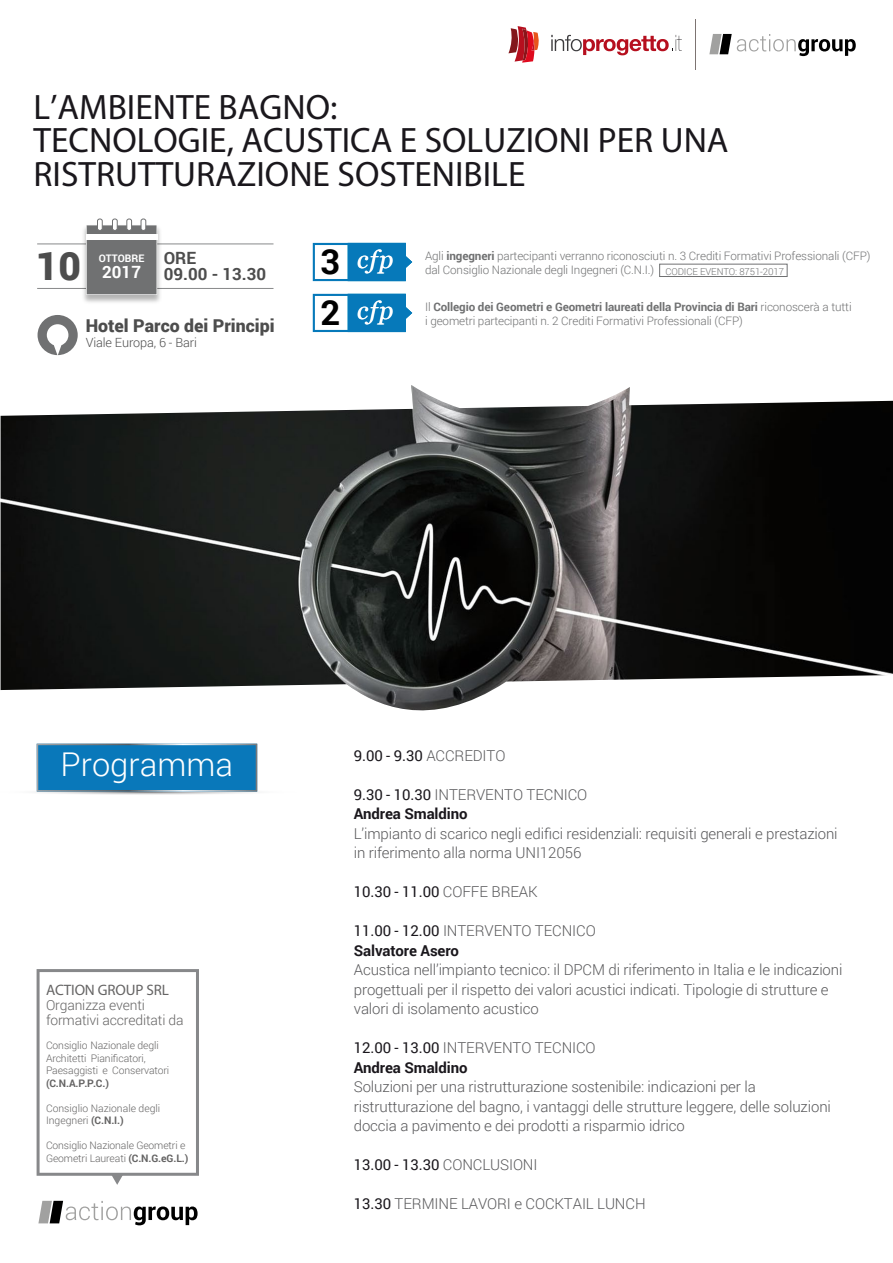
<style>
.page{position:relative;width:893px;height:1263px;background:#fff}
.page>*{position:absolute;margin:0;border:0;box-sizing:border-box;transform-origin:0 0}
.t1{font:900 39px "Roboto";color:#4d4d4d}
.t2{font:700 35.4px/33.3px "Myriad";color:#1a171c}
.t3{font:700 34.5px "Roboto";color:#000}
.t4{font:300 32.85px "Roboto";color:#fff}
.t5{font:italic 24.75px "Georgia";letter-spacing:.05em;color:#fff}
.t6{font:900 17.7px "Roboto";color:#4d4d4d}
.t7{font:700 16.95px/15.6px "Roboto";color:#4d4d4d}
.t8{font:700 16.95px "Roboto";color:#fff}
.t9{font:700 15.15px "Myriad";letter-spacing:-.01em;color:#656464}
.t10{font:300 15px/19.5px "Roboto";letter-spacing:-.01em;color:#58585a}
.t11{font:15px "Roboto";letter-spacing:-.01em;color:#1a171c}
.t12{font:300 13.95px/15px "Roboto";letter-spacing:-.01em;color:#656464}
.t13{font:300 12.6px "Roboto";letter-spacing:-.01em;color:#4d4d4d}
.t14{font:300 11.7px "Roboto";letter-spacing:-.01em;color:#707172}
.t15{font:700 11.7px "Roboto";letter-spacing:-.01em;color:#707172}
.t16{font:300 10.35px/12.5px "Roboto";letter-spacing:-.01em;color:#656464}
.t17{font:700 10.35px "Roboto";color:#656464}
.t18{font:700 10.35px "Roboto";color:#fff}
.t19{font:300 9.6px "Roboto";letter-spacing:-.01em;color:#707172}
.s1{font-weight:700}
.s2{font-weight:300}
.s3{font-weight:300;color:#58585a}
.s4{font-weight:400;color:#1a171c}
.s5{font-weight:700;color:#1a171c}
</style>
<div class="page">
<svg style="left:36px;top:744px;width:222px;height:51px;background:#2081ba"></svg>
<svg style="left:508px;top:26px;width:31px;height:37px"></svg>
<svg style="left:551px;top:35px;width:131px;height:20px"></svg>
<hr style="left:696px;top:19px;width:1px;height:51px;background:#7d7472">
<svg style="left:709px;top:34px;width:147px;height:22px"></svg>
<svg style="left:37px;top:969px;width:162px;height:216px"></svg>
<svg style="left:38px;top:1201px;width:160px;height:24px"></svg>
<img style="left:1px;top:385px;width:892px;height:326px">
<svg style="left:38px;top:315px;width:40px;height:40px"></svg>
<hr style="left:37px;top:288px;width:236px;height:1px;background:#88898a">
<hr style="left:37px;top:244px;width:236px;height:1px;background:#88898a">
<img style="left:79px;top:222px;width:85px;height:81px">
<svg style="left:86px;top:225px;width:71px;height:70px;background:#78797a"></svg>
<hr style="left:86px;top:235px;width:71px;height:2px;background:#fff">
<hr style="left:86px;top:237px;width:71px;height:2px;background:#fff">
<div style="left:97px;top:219px;width:5px;height:11px;background:#fff;border-radius:2px"></div>
<div style="left:97px;top:219px;width:6px;height:12px;border:1px solid #707172;border-radius:2px"></div>
<div style="left:112px;top:219px;width:5px;height:11px;background:#fff;border-radius:2px"></div>
<div style="left:112px;top:219px;width:6px;height:12px;border:1px solid #707172;border-radius:2px"></div>
<div style="left:127px;top:219px;width:5px;height:11px;background:#fff;border-radius:2px"></div>
<div style="left:126px;top:219px;width:6px;height:12px;border:1px solid #707172;border-radius:2px"></div>
<div style="left:141px;top:219px;width:5px;height:11px;background:#fff;border-radius:2px"></div>
<div style="left:141px;top:219px;width:5px;height:12px;border:1px solid #707172;border-radius:2px"></div>
<svg style="left:313px;top:243px;width:99px;height:38px"></svg>
<svg style="left:313px;top:294px;width:99px;height:38px"></svg>
<div style="left:659px;top:264px;width:128px;height:13px;border:1px solid #707172"></div>
<h2 class="t2" style="left:34px;top:90px;width:696px">L’AMBIENTE BAGNO:<br>TECNOLOGIE, ACUSTICA E SOLUZIONI PER UNA<br>RISTRUTTURAZIONE SOSTENIBILE</h2>
<h1 class="t1" style="left:36px;top:238px;width:47px">10</h1>
<p class="t18" style="left:99px;top:251px;width:47px">OTTOBRE</p>
<p class="t8" style="left:102px;top:260px;width:40px">2017</p>
<h3 class="t5" style="left:357px;top:241px;width:38px">cfp</h3>
<h3 class="t3" style="left:321px;top:238px;width:21px">3</h3>
<p class="t7" style="left:164px;top:250px;width:104px">ORE<br>09.00 - 13.30</p>
<p class="t14" style="left:425px;top:248px;width:447px">Agli <span class="s1">ingegneri</span> partecipanti verranno riconosciuti n. 3 Crediti Formativi Professionali (CFP)</p>
<p class="t14" style="left:425px;top:261px;width:231px">dal Consiglio Nazionale degli Ingegneri (C.N.I.)</p>
<p class="t19" style="left:665px;top:265px;width:120px">CODICE EVENTO: 8751-2017</p>
<p class="t6" style="left:86px;top:313px;width:190px">Hotel Parco dei Principi</p>
<p class="t13" style="left:86px;top:334px;width:113px">Viale Europa, 6 - Bari</p>
<h3 class="t3" style="left:321px;top:289px;width:21px">2</h3>
<h3 class="t5" style="left:357px;top:292px;width:38px">cfp</h3>
<p class="t15" style="left:425px;top:298px;width:428px"><span class="s2">Il</span> Collegio dei Geometri e Geometri laureati della Provincia di Bari <span class="s2">riconoscerà a tutti</span></p>
<p class="t14" style="left:425px;top:312px;width:319px">i geometri partecipanti n. 2 Crediti Formativi Professionali (CFP)</p>
<h3 class="t4" style="left:61px;top:742px;width:174px">Programma</h3>
<p class="t9" style="left:46px;top:980px;width:124px">ACTION GROUP SRL</p>
<p class="t12" style="left:46px;top:997px;width:139px">Organizza eventi formativi accreditati da</p>
<p class="t16" style="left:46px;top:1039px;width:125px">Consiglio Nazionale degli<br>Architetti Pianificatori,<br>Paesaggisti e Conservatori</p>
<p class="t17" style="left:46px;top:1076px;width:64px">(C.N.A.P.P.C.)</p>
<p class="t16" style="left:46px;top:1101px;width:116px">Consiglio Nazionale degli<br>Ingegneri <span class="s1">(C.N.I.)</span></p>
<p class="t16" style="left:46px;top:1139px;width:144px">Consiglio Nazionale Geometri e<br>Geometri Laureati <span class="s1">(C.N.G.eG.L.)</span></p>
<p class="t11" style="left:354px;top:745px;width:153px">9.00 - 9.30 <span class="s3">ACCREDITO</span></p>
<p class="t10" style="left:354px;top:784px;width:235px"><span class="s4">9.30 - 10.30</span> INTERVENTO TECNICO<br><span class="s5">Andrea Smaldino</span></p>
<p class="t10" style="left:354px;top:823px;width:485px">L’impianto di scarico negli edifici residenziali: requisiti generali e prestazioni in riferimento alla norma UNI12056</p>
<p class="t11" style="left:354px;top:881px;width:185px">10.30 - 11.00 <span class="s3">COFFE BREAK</span></p>
<p class="t10" style="left:354px;top:921px;width:243px"><span class="s4">11.00 - 12.00</span> INTERVENTO TECNICO<br><span class="s5">Salvatore Asero</span></p>
<p class="t10" style="left:354px;top:960px;width:490px">Acustica nell’impianto tecnico: il DPCM di riferimento in Italia e le indicazioni progettuali per il rispetto dei valori acustici indicati. Tipologie di strutture e valori di isolamento acustico</p>
<p class="t10" style="left:354px;top:1038px;width:243px"><span class="s4">12.00 - 13.00</span> INTERVENTO TECNICO<br><span class="s5">Andrea Smaldino</span></p>
<p class="t10" style="left:354px;top:1077px;width:479px">Soluzioni per una ristrutturazione sostenibile: indicazioni per la ristrutturazione del bagno, i vantaggi delle strutture leggere, delle soluzioni doccia a pavimento e dei prodotti a risparmio idrico</p>
<p class="t11" style="left:354px;top:1154px;width:185px">13.00 - 13.30 <span class="s3">CONCLUSIONI</span></p>
<p class="t10" style="left:354px;top:1194px;width:293px"><span class="s4">13.30</span> TERMINE LAVORI e COCKTAIL LUNCH</p>
</div>
